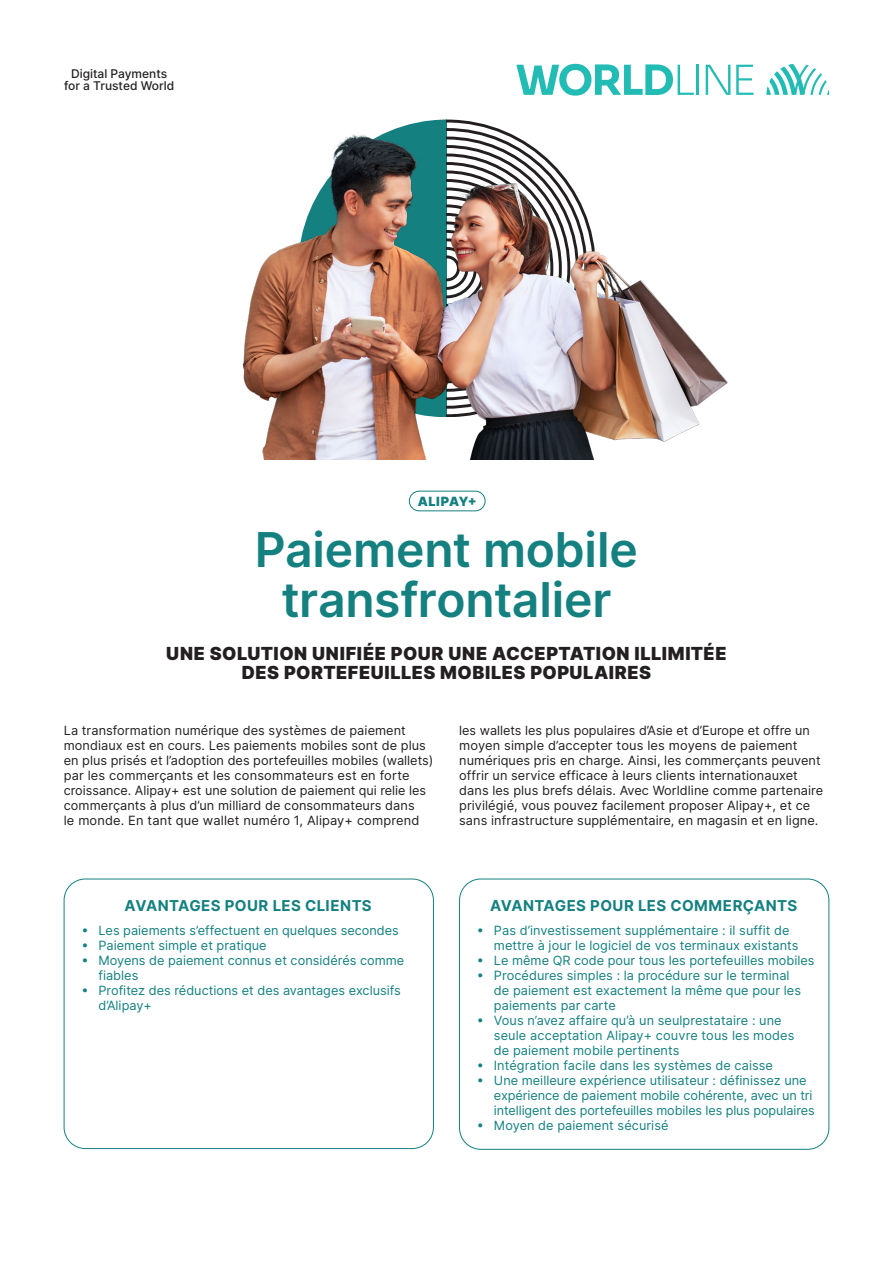
<style>
.page{position:relative;width:893px;height:1263px;background:#fff}
.page>*{position:absolute;margin:0;border:0;box-sizing:border-box;transform-origin:0 0}
.t1{font:600 48px/49.5px "Inter";letter-spacing:-.005em;color:#148080;text-align:center}
.t2{font:900 18px/19.5px "Inter";letter-spacing:.03em;color:#231f20;text-align:center}
.t3{font:700 15px "Inter";letter-spacing:.025em;color:#148080}
.t4{font:12.75px/15px "Inter";color:#148080}
.t5{font:12.75px/15px "Inter";letter-spacing:.005em;color:#231f20}
.t6{font:900 12.75px "Inter";letter-spacing:.04em;color:#148080}
.t7{font:500 12px/12.8px "Inter";color:#231f20;text-align:center}
</style>
<div class="page">
<svg style="left:766px;top:64px;width:63px;height:31px"></svg>
<hr style="left:697px;top:65px;width:2px;height:30px;background:#22bcb5">
<svg style="left:736px;top:65px;width:17px;height:30px"></svg>
<svg style="left:706px;top:65px;width:24px;height:30px"></svg>
<svg style="left:516px;top:64px;width:178px;height:32px"></svg>
<div style="left:409px;top:491px;width:76px;height:20px;border:1px solid #148080;border-radius:10px"></div>
<svg style="left:358px;top:119px;width:151px;height:14px"></svg>
<img style="left:243px;top:133px;width:485px;height:327px">
<div style="left:459px;top:879px;width:370px;height:271px;border:1px solid #148080;border-radius:21px"></div>
<div style="left:64px;top:879px;width:370px;height:270px;border:1px solid #148080;border-radius:21px"></div>
<p class="t7" style="left:64px;top:67px;width:112px">Digital Payments for a Trusted World</p>
<p class="t6" style="left:418px;top:492px;width:60px">ALIPAY+</p>
<h1 class="t1" style="left:255px;top:524px;width:385px">Paiement mobile transfrontalier</h1>
<h2 class="t2" style="left:166px;top:643px;width:562px">UNE SOLUTION UNIFIÉE POUR UNE ACCEPTATION ILLIMITÉE<br>DES PORTEFEUILLES MOBILES POPULAIRES</h2>
<p class="t5" style="left:64px;top:723px;width:371px">La transformation numérique des systèmes de paiement mondiaux est en cours. Les paiements mobiles sont de plus en plus prisés et l’adoption des portefeuilles mobiles (wallets) par les commerçants et les consommateurs est en forte croissance. Alipay+ est une solution de paiement qui relie les commerçants à plus d’un milliard de consommateurs dans<br>le monde. En tant que wallet numéro 1, Alipay+ comprend</p>
<p class="t5" style="left:459px;top:723px;width:366px">les wallets les plus populaires d’Asie et d’Europe et offre un moyen simple d’accepter tous les moyens de paiement numériques pris en charge. Ainsi, les commerçants peuvent offrir un service efficace à leurs clients internationauxet dans les plus brefs délais. Avec Worldline comme partenaire privilégié, vous pouvez facilement proposer Alipay+, et ce sans infrastructure supplémentaire, en magasin et en ligne.</p>
<p class="t3" style="left:125px;top:894px;width:249px">AVANTAGES POUR LES CLIENTS</p>
<p class="t4" style="left:81px;top:922px;width:319px">• Les paiements s’effectuent en quelques secondes</p>
<p class="t4" style="left:81px;top:937px;width:187px">• Paiement simple et pratique</p>
<p class="t4" style="left:98px;top:952px;width:307px;text-indent:-17px">• Moyens de paiement connus et considérés comme fiables</p>
<p class="t4" style="left:98px;top:982px;width:304px;text-indent:-17px">• Profitez des réductions et des avantages exclusifs d’Alipay+</p>
<p class="t3" style="left:490px;top:894px;width:309px">AVANTAGES POUR LES COMMERÇANTS</p>
<p class="t4" style="left:494px;top:922px;width:306px;text-indent:-17px">• Pas d’investissement supplémentaire : il suffit de mettre à jour le logiciel de vos terminaux existants</p>
<p class="t4" style="left:477px;top:952px;width:339px">• Le même QR code pour tous les portefeuilles mobiles</p>
<p class="t4" style="left:494px;top:967px;width:309px;text-indent:-17px">• Procédures simples : la procédure sur le terminal de paiement est exactement la même que pour les paiements par carte</p>
<p class="t4" style="left:494px;top:1012px;width:302px;text-indent:-17px">• Vous n’avez affaire qu’à un seulprestataire : une seule acceptation Alipay+ couvre tous les modes de paiement mobile pertinents</p>
<p class="t4" style="left:477px;top:1057px;width:298px">• Intégration facile dans les systèmes de caisse</p>
<p class="t4" style="left:494px;top:1072px;width:322px;text-indent:-17px">• Une meilleure expérience utilisateur : définissez une expérience de paiement mobile cohérente, avec un tri intelligent des portefeuilles mobiles les plus populaires</p>
<p class="t4" style="left:477px;top:1117px;width:193px">• Moyen de paiement sécurisé</p>
</div>
